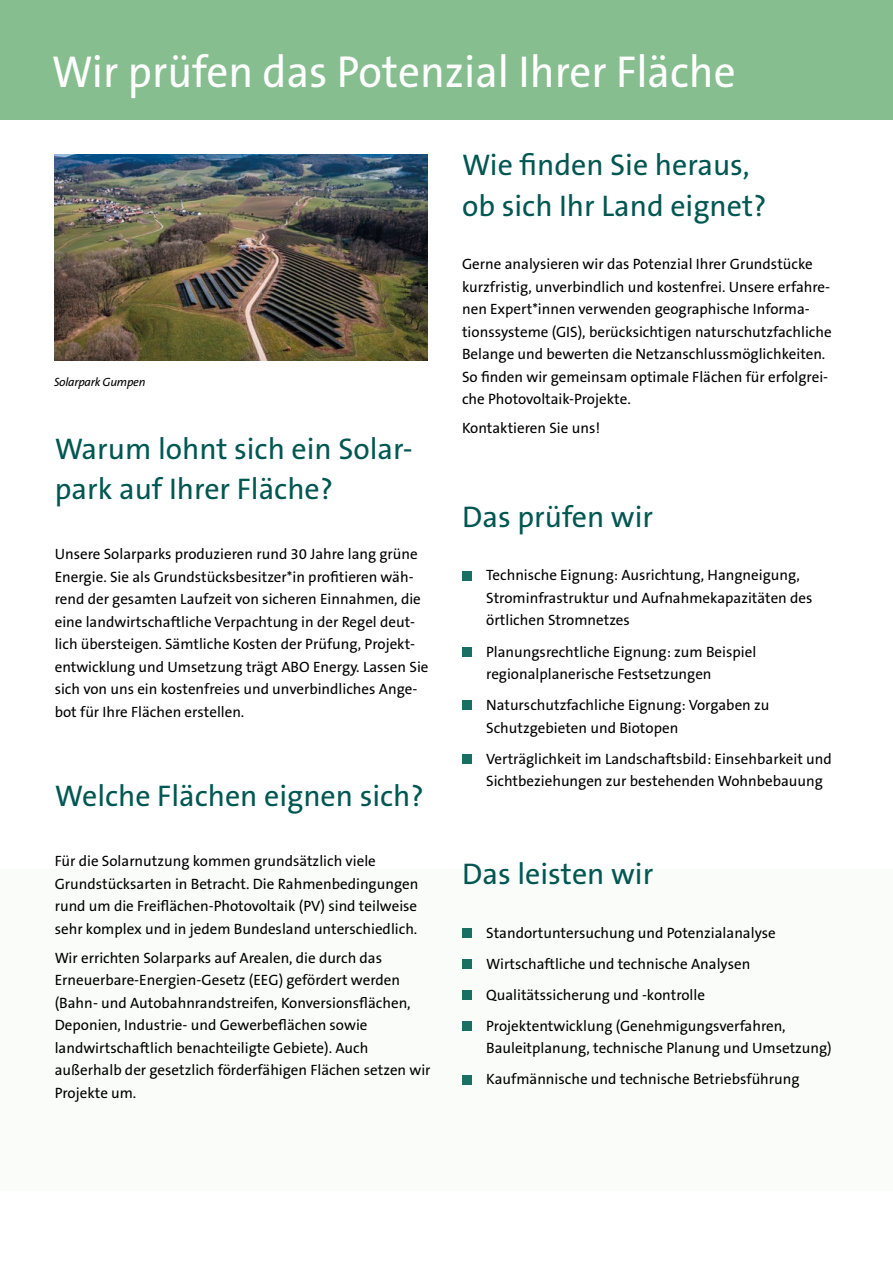
<style>
.page{position:relative;width:893px;height:1263px;background:#fff}
.page>*{position:absolute;margin:0;border:0;box-sizing:border-box;transform-origin:0 0}
.t1{font:45px "The Sans B W5 Plain";color:#fff;scale:.96 1}
.t2{font:30px/40.5px "The Sans B W5 Plain";color:#005751}
.t3{font:15px/22.5px "The Sans B W5 Plain";color:#000}
.t4{font:italic 12px "The Sans B W5 Plain";letter-spacing:-.02em;color:#000}
</style>
<div class="page">
<div style="left:0;top:870px;width:893px;height:321px;background:#fafcfa"></div>
<div style="left:462px;top:571px;width:9px;height:9px;background:#187064"></div>
<div style="left:462px;top:647px;width:9px;height:9px;background:#187064"></div>
<div style="left:462px;top:701px;width:9px;height:9px;background:#187064"></div>
<div style="left:462px;top:754px;width:9px;height:9px;background:#187064"></div>
<div style="left:462px;top:928px;width:9px;height:9px;background:#187064"></div>
<div style="left:462px;top:959px;width:9px;height:9px;background:#187064"></div>
<div style="left:462px;top:990px;width:9px;height:9px;background:#187064"></div>
<div style="left:462px;top:1021px;width:9px;height:9px;background:#187064"></div>
<div style="left:462px;top:1075px;width:9px;height:9px;background:#187064"></div>
<div style="left:0;top:0;width:893px;height:119px;background:#87be8f"></div>
<img style="left:54px;top:154px;width:374px;height:206px">
<h1 class="t1" style="left:52px;top:43px;width:714px">Wir prüfen das Potenzial Ihrer Fläche</h1>
<p class="t4" style="left:54px;top:374px;width:93px">Solarpark Gumpen</p>
<h2 class="t2" style="left:55px;top:429px;width:360px">Warum lohnt sich ein Solar&shy;park auf Ihrer Fläche?</h2>
<p class="t3" style="left:55px;top:543px;width:375px">Unsere Solarparks produzieren rund 30 Jahre lang grüne Energie. Sie als Grundstücksbesitzer*in profitieren wäh&shy;rend der gesamten Laufzeit von sicheren Einnahmen, die eine landwirtschaftliche Verpachtung in der Regel deut&shy;lich übersteigen. Sämtliche Kosten der Prüfung, Projekt&shy;entwicklung und Umsetzung trägt ABO Energy. Lassen Sie sich von uns ein kostenfreies und unverbindliches Ange&shy;bot für Ihre Flächen erstellen.</p>
<h2 class="t2" style="left:55px;top:776px;width:371px">Welche Flächen eignen sich?</h2>
<p class="t3" style="left:55px;top:850px;width:365px">Für die Solarnutzung kommen grundsätzlich viele Grundstücksarten in Betracht. Die Rahmenbedingungen rund um die Freiflächen-Photovoltaik (PV) sind teilweise sehr komplex und in jedem Bundesland unterschiedlich.</p>
<p class="t3" style="left:55px;top:946px;width:377px">Wir errichten Solarparks auf Arealen, die durch das Erneuerbare-Energien-Gesetz (EEG) gefördert werden (Bahn- und Autobahnrandstreifen, Konversionsflächen, Deponien, Industrie- und Gewerbeflächen sowie landwirtschaftlich benachteiligte Gebiete). Auch außerhalb der gesetzlich förderfähigen Flächen setzen wir Projekte um.</p>
<h2 class="t2" style="left:462px;top:145px;width:306px">Wie finden Sie heraus, ob sich Ihr Land eignet?</h2>
<p class="t3" style="left:462px;top:253px;width:371px">Gerne analysieren wir das Potenzial Ihrer Grundstücke kurzfristig, unverbindlich und kostenfrei. Unsere erfahre&shy;nen Expert*innen verwenden geographische Informa&shy;tionssysteme (GIS), berücksichtigen naturschutzfachliche Belange und bewerten die Netzanschlussmöglichkeiten.<br>So finden wir gemeinsam optimale Flächen für erfolgrei&shy;che Photovoltaik-Projekte.</p>
<p class="t3" style="left:462px;top:417px;width:140px">Kontaktieren Sie uns!</p>
<h2 class="t2" style="left:462px;top:497px;width:193px">Das prüfen wir</h2>
<p class="t3" style="left:486px;top:564px;width:328px">Technische Eignung: Ausrichtung, Hangneigung,<br>Strominfrastruktur und Aufnahmekapazitäten des örtlichen Stromnetzes</p>
<p class="t3" style="left:486px;top:640px;width:272px">Planungsrechtliche Eignung: zum Beispiel regionalplanerische Festsetzungen</p>
<p class="t3" style="left:486px;top:694px;width:285px">Naturschutzfachliche Eignung: Vorgaben zu<br>Schutzgebieten und Biotopen</p>
<p class="t3" style="left:486px;top:747px;width:347px">Verträglichkeit im Landschaftsbild: Einsehbarkeit und<br>Sichtbeziehungen zur bestehenden Wohnbebauung</p>
<h2 class="t2" style="left:462px;top:854px;width:193px">Das leisten wir</h2>
<p class="t3" style="left:486px;top:917px;width:301px;line-height:31px">Standortuntersuchung und Potenzialanalyse Wirtschaftliche und technische Analysen Qualitätssicherung und -kontrolle Projektentwicklung (Genehmigungsverfahren,</p>
<p class="t3" style="left:486px;top:1032px;width:347px;line-height:31px">Bauleitplanung, technische Planung und Umsetzung)<br>Kaufmännische und technische Betriebsführung</p>
</div>
